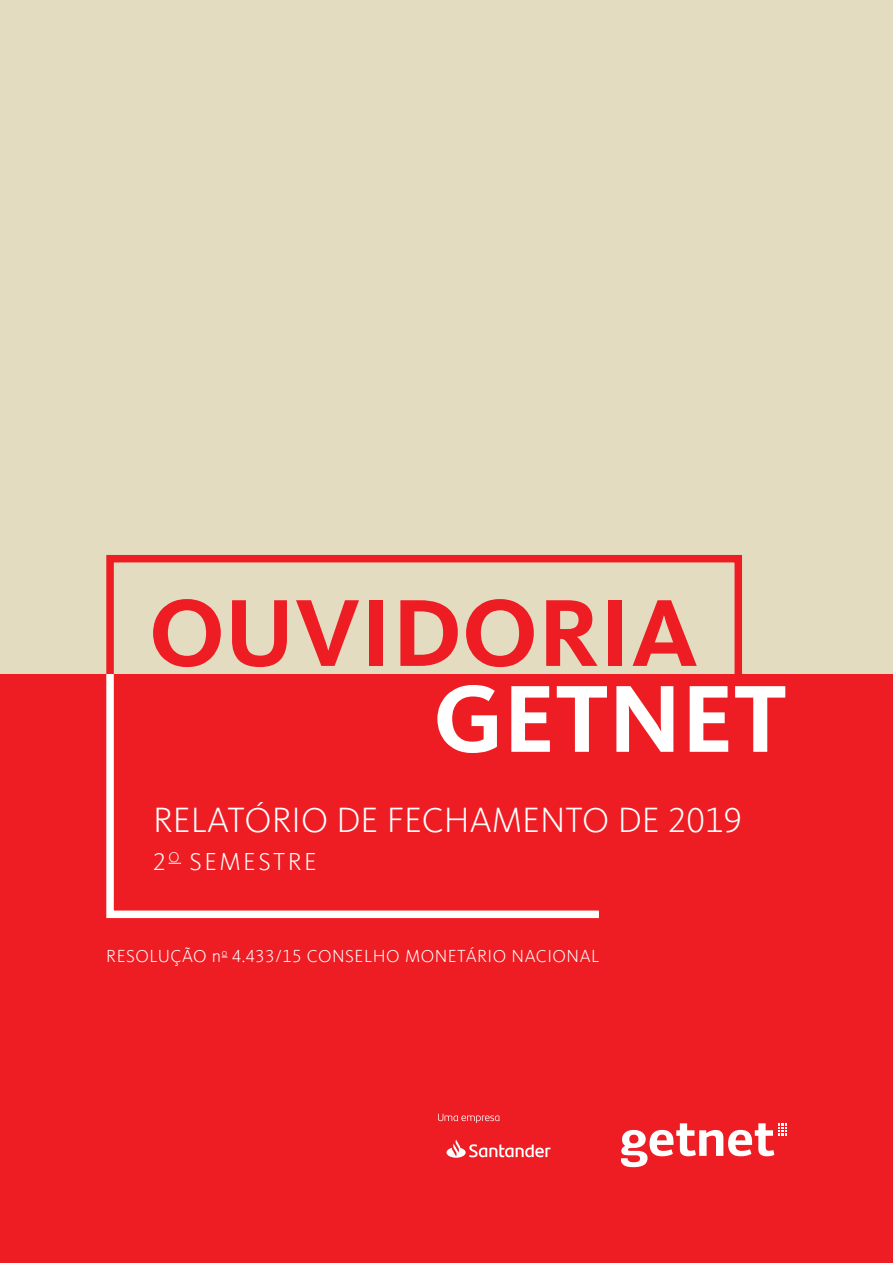
<style>
.page{position:relative;width:893px;height:1263px;background:#fff}
.page>*{position:absolute;margin:0;border:0;box-sizing:border-box;transform-origin:0 0}
.t1{font:700 98.55px "Kievit Offc";color:#ee1d23}
.t2{font:700 98.55px "Kievit Offc";color:#fff}
.t3{font:300 36.15px "Kievit Offc";color:#fff}
.t4{font:300 25.35px "Kievit Offc";letter-spacing:.1em;color:#fff}
.t5{font:300 18px "Kievit Offc";letter-spacing:.03em;color:#fff}
</style>
<div class="page">
<div style="left:0;top:0;width:893px;height:674px;background:#e4dcc1"></div>
<div style="left:0;top:674px;width:893px;height:589px;background:#ee1d23"></div>
<div style="left:106px;top:555px;width:636px;height:123px;border:8px solid #ee1d23"></div>
<svg style="left:106px;top:666px;width:500px;height:253px"></svg>
<svg style="left:621px;top:1123px;width:166px;height:44px"></svg>
<svg style="left:446px;top:1139px;width:105px;height:19px"></svg>
<svg style="left:438px;top:1114px;width:61px;height:9px"></svg>
<p class="t1" style="left:149px;top:575px;width:551px">OUVIDORIA</p>
<p class="t2" style="left:433px;top:661px;width:355px">GETNET</p>
<p class="t3" style="left:153px;top:800px;width:590px">RELATÓRIO DE FECHAMENTO DE 2019</p>
<p class="t4" style="left:153px;top:847px;width:165px">2<sup>O</sup> SEMESTRE</p>
<p class="t5" style="left:106px;top:946px;width:495px">RESOLUÇÃO n<sup>o</sup> 4.433/15 CONSELHO MONETÁRIO NACIONAL</p>
</div>
